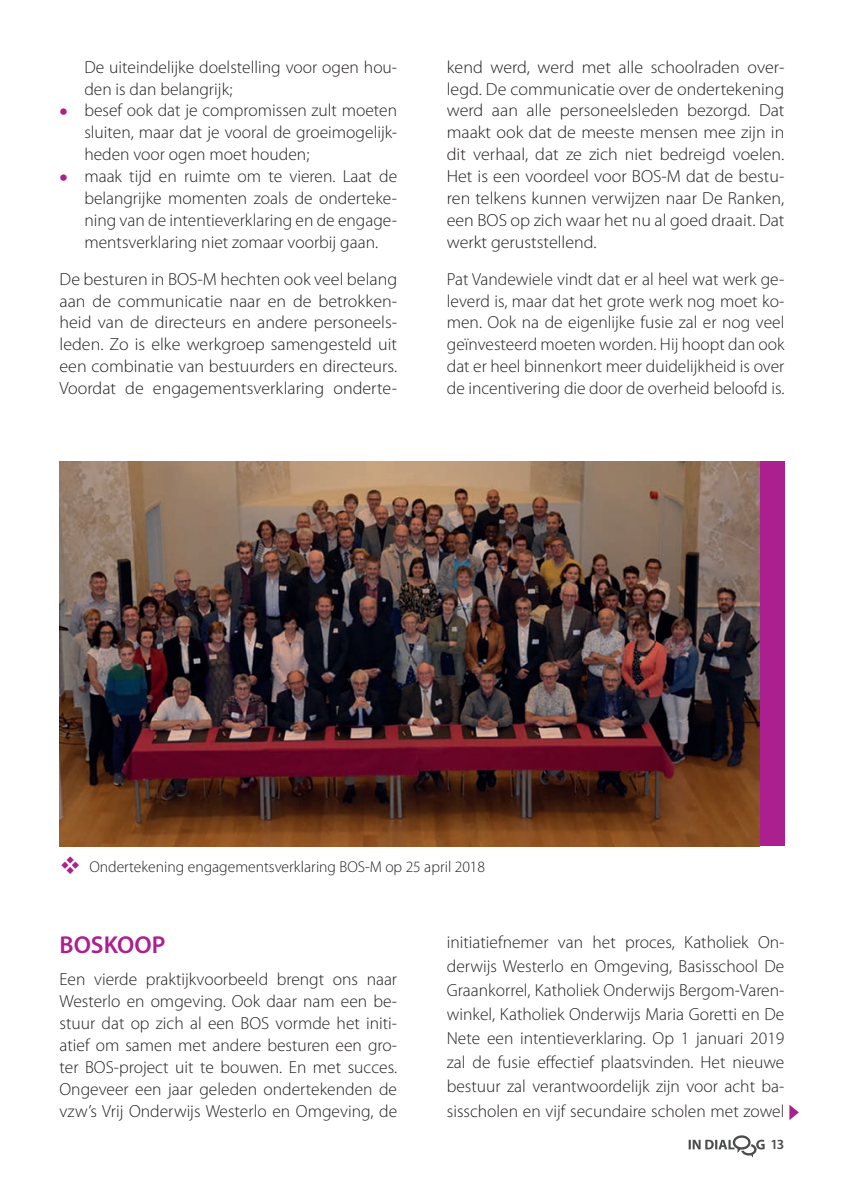
<style>
.page{position:relative;width:844px;height:1191px;background:#fff}
.page>*{position:absolute;margin:0;border:0;box-sizing:border-box;transform-origin:0 0}
.t1{font:600 24.5px "Myriad Pro";color:#ab208e}
.t2{font:300 17.5px/21.9px "Myriad Pro";color:#231f20;text-align:justify}
.t3{font:300 15.75px "Myriad Pro";color:#231f20}
.t4{font:600 14px "Myriad Pro";color:#4b4c4d}
.s1{font-weight:700;font-size:24.5px;color:#ab208e}
</style>
<div class="page">
<svg style="left:688px;top:1135px;width:76px;height:22px"></svg>
<div style="left:759px;top:461px;width:25px;height:385px;background:#ab208e"></div>
<img style="left:60px;top:461px;width:699px;height:385px">
<svg style="left:789px;top:1104px;width:9px;height:16px"></svg>
<p class="t2" style="left:84px;top:56px;width:314px">De uiteindelijke doelstelling voor ogen hou&shy;den is dan belangrijk;</p>
<p class="t2" style="left:84px;top:100px;width:314px;text-indent:-25px"><span class="s1">•</span> besef ook dat je compromissen zult moeten sluiten, maar dat je vooral de groeimogelijk&shy;heden voor ogen moet houden;</p>
<p class="t2" style="left:84px;top:166px;width:314px;text-indent:-25px"><span class="s1">•</span> maak tijd en ruimte om te vieren. Laat de belangrijke momenten zoals de onderteke&shy;ning van de intentieverklaring en de engage&shy;mentsverklaring niet zomaar voorbij gaan.</p>
<p class="t2" style="left:60px;top:268px;width:339px">De besturen in BOS-M hechten ook veel belang aan de communicatie naar en de betrokken&shy;heid van de directeurs en andere personeels&shy;leden. Zo is elke werkgroep samengesteld uit een combinatie van bestuurders en directeurs.<br>Voordat de engagementsverklaring onderte-</p>
<p class="t2" style="left:446px;top:56px;width:339px">kend werd, werd met alle schoolraden over&shy;legd. De communicatie over de ondertekening werd aan alle personeelsleden bezorgd. Dat maakt ook dat de meeste mensen mee zijn in dit verhaal, dat ze zich niet bedreigd voelen.<br>Het is een voordeel voor BOS-M dat de bestu&shy;ren telkens kunnen verwijzen naar De Ranken, een BOS op zich waar het nu al goed draait. Dat werkt geruststellend.</p>
<p class="t2" style="left:446px;top:268px;width:339px">Pat Vandewiele vindt dat er al heel wat werk ge&shy;leverd is, maar dat het grote werk nog moet ko&shy;men. Ook na de eigenlijke fusie zal er nog veel geïnvesteerd moeten worden. Hij hoopt dan ook dat er heel binnenkort meer duidelijkheid is over de incentivering die door de overheid beloofd is.</p>
<p class="t3" style="left:89px;top:858px;width:397px">Ondertekening engagementsverklaring BOS-M op 25 april 2018</p>
<h1 class="t1" style="left:60px;top:931px;width:107px">BOSKOOP</h1>
<p class="t2" style="left:60px;top:968px;width:339px">Een vierde praktijkvoorbeeld brengt ons naar Westerlo en omgeving. Ook daar nam een be&shy;stuur dat op zich al een BOS vormde het initi&shy;atief om samen met andere besturen een gro&shy;ter BOS-project uit te bouwen. En met succes.<br>Ongeveer een jaar geleden ondertekenden de vzw’s Vrij Onderwijs Westerlo en Omgeving, de</p>
<p class="t2" style="left:446px;top:930px;width:339px;line-height:24.2px">initiatiefnemer van het proces, Katholiek On&shy;derwijs Westerlo en Omgeving, Basisschool De Graankorrel, Katholiek Onderwijs Bergom-Varen&shy;winkel, Katholiek Onderwijs Maria Goretti en De Nete een intentieverklaring. Op 1 januari 2019 zal de fusie effectief plaatsvinden. Het nieuwe bestuur zal verantwoordelijk zijn voor acht ba&shy;sisscholen en vijf secundaire scholen met zowel</p>
<p class="t4" style="left:770px;top:1136px;width:15px">13</p>
</div>
